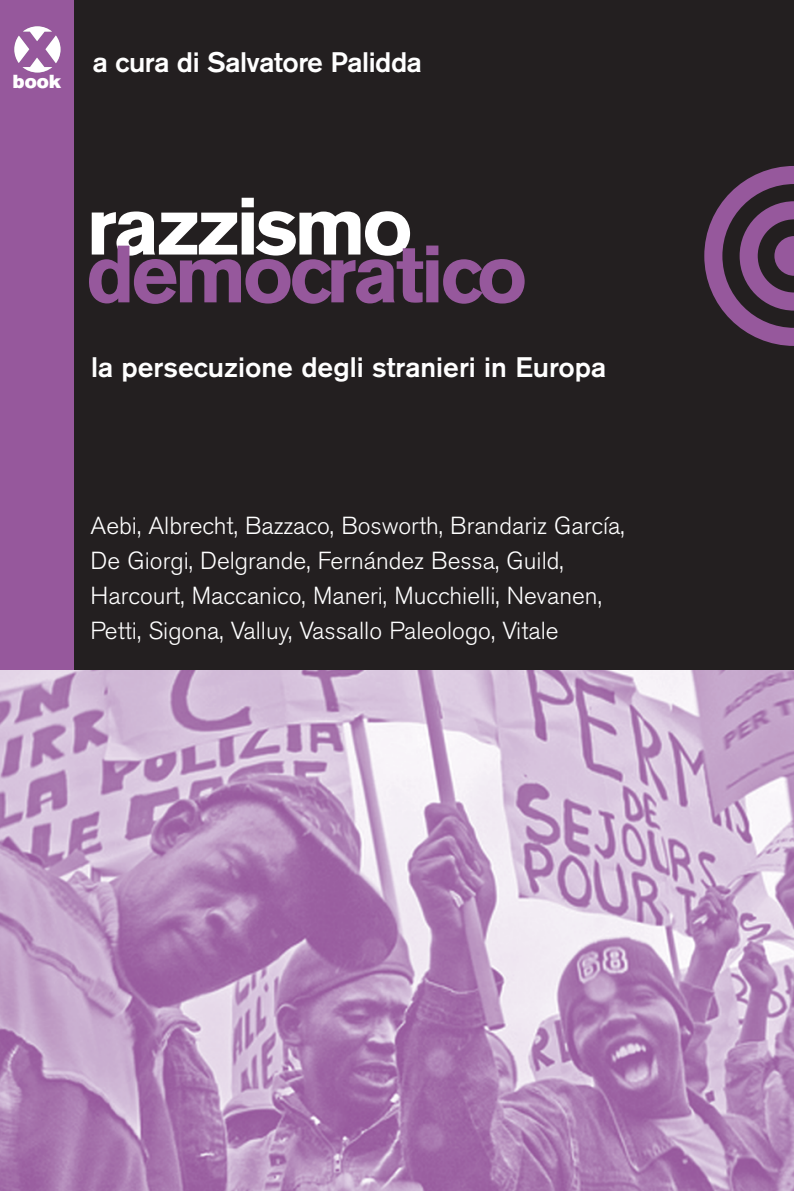
<style>
.page{position:relative;width:794px;height:1191px;background:#fff}
.page>*{position:absolute;margin:0;border:0;box-sizing:border-box;transform-origin:0 0}
.t1{font:700 80.33px "Akzidenz Grotesk BE";letter-spacing:-.045em;color:#96589c}
.t2{font:700 80.33px "Akzidenz Grotesk BE";letter-spacing:-.045em;color:#fff}
.t3{font:500 28px "Akzidenz Grotesk BE";color:#fff}
.t4{font:300 24.5px/35px "Akzidenz Grotesk BE";color:#fff}
.t5{font:18.72px "Akzidenz Grotesk BE Super";color:#fff}
</style>
<div class="page">
<div style="left:0;top:0;width:793px;height:1191px;background:#231f20"></div>
<img style="left:0;top:670px;width:793px;height:521px">
<div style="left:0;top:0;width:74px;height:670px;background:#96589c"></div>
<svg style="left:14px;top:26px;width:46px;height:46px"></svg>
<svg style="left:704px;top:166px;width:89px;height:180px"></svg>
<p class="t5" style="left:13px;top:75px;width:50px">book</p>
<p class="t3" style="left:93px;top:52px;width:331px">a cura di Salvatore Palidda</p>
<h1 class="t2" style="left:86px;top:198px;width:328px">razzismo</h1>
<h1 class="t1" style="left:86px;top:246px;width:442px">democratico</h1>
<p class="t3" style="left:91px;top:357px;width:517px">la persecuzione degli stranieri in Europa</p>
<p class="t4" style="left:91px;top:511px;width:535px">Aebi, Albrecht, Bazzaco, Bosworth, Brandariz García, De Giorgi, Delgrande, Fernández Bessa, Guild, Harcourt, Maccanico, Maneri, Mucchielli, Nevanen, Petti, Sigona, Valluy, Vassallo Paleologo, Vitale</p>
</div>
